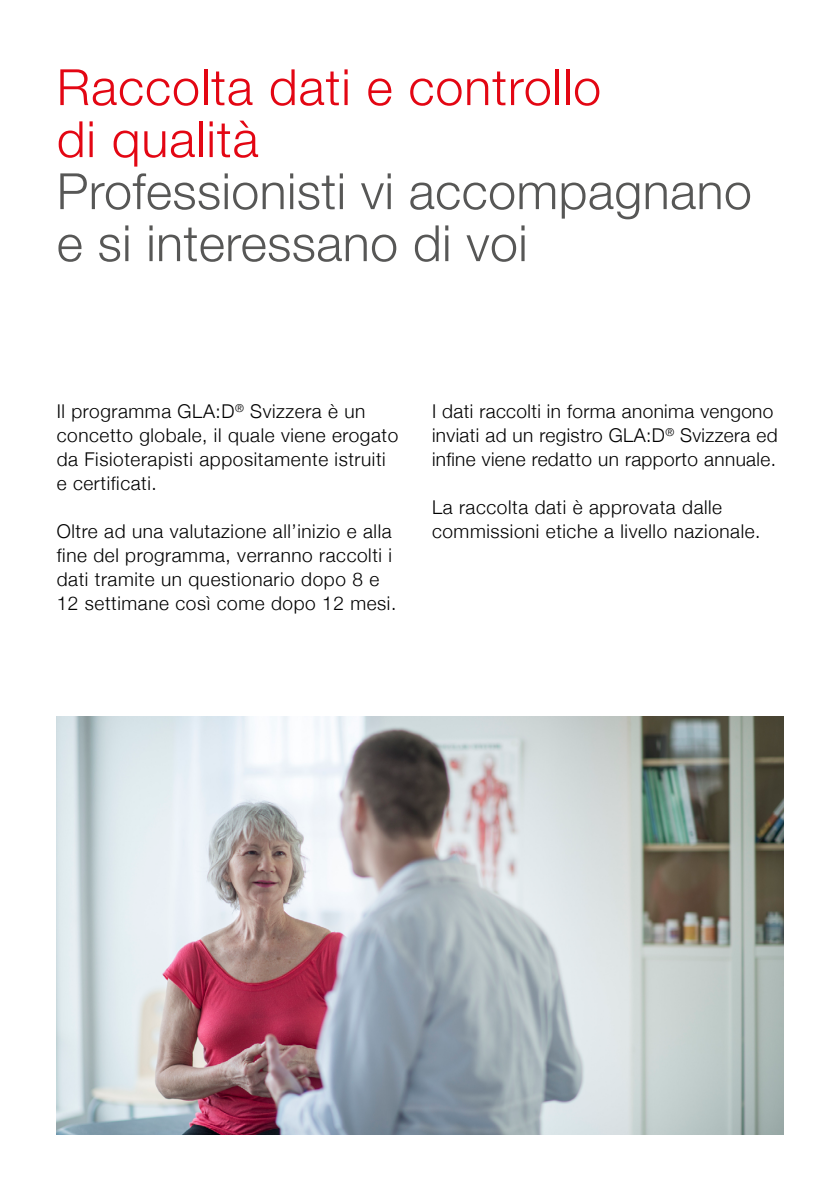
<style>
.page{position:relative;width:840px;height:1191px;background:#fff}
.page>*{position:absolute;margin:0;border:0;box-sizing:border-box;transform-origin:0 0}
.t1{font:300 50px/52px "Helvetica Neue";letter-spacing:.01em;color:#575756}
.t2{font:300 50px/52px "Helvetica Neue";letter-spacing:.02em;color:#e30613}
.t3{font:300 19px/24px "Helvetica Neue";letter-spacing:.03em;color:#000}
</style>
<div class="page">
<img style="left:57px;top:716px;width:725px;height:418px">
<h1 class="t2" style="left:57px;top:58px;width:545px">Raccolta dati e controllo di qualità</h1>
<h1 class="t1" style="left:57px;top:162px;width:696px">Professionisti vi accompagnano e si interessano di voi</h1>
<p class="t3" style="left:57px;top:398px;width:343px">Il programma GLA:D<sup>®</sup> Svizzera è un concetto globale, il quale viene erogato da Fisioterapisti appositamente istruiti e certificati.</p>
<p class="t3" style="left:57px;top:518px;width:341px">Oltre ad una valutazione all’inizio e alla fine del programma, verranno raccolti i dati tramite un questionario dopo 8 e 12 settimane così come dopo 12 mesi.</p>
<p class="t3" style="left:432px;top:398px;width:347px">I dati raccolti in forma anonima vengono inviati ad un registro GLA:D<sup>®</sup> Svizzera ed infine viene redatto un rapporto annuale.</p>
<p class="t3" style="left:432px;top:494px;width:330px">La raccolta dati è approvata dalle commissioni etiche a livello nazionale.</p>
</div>
